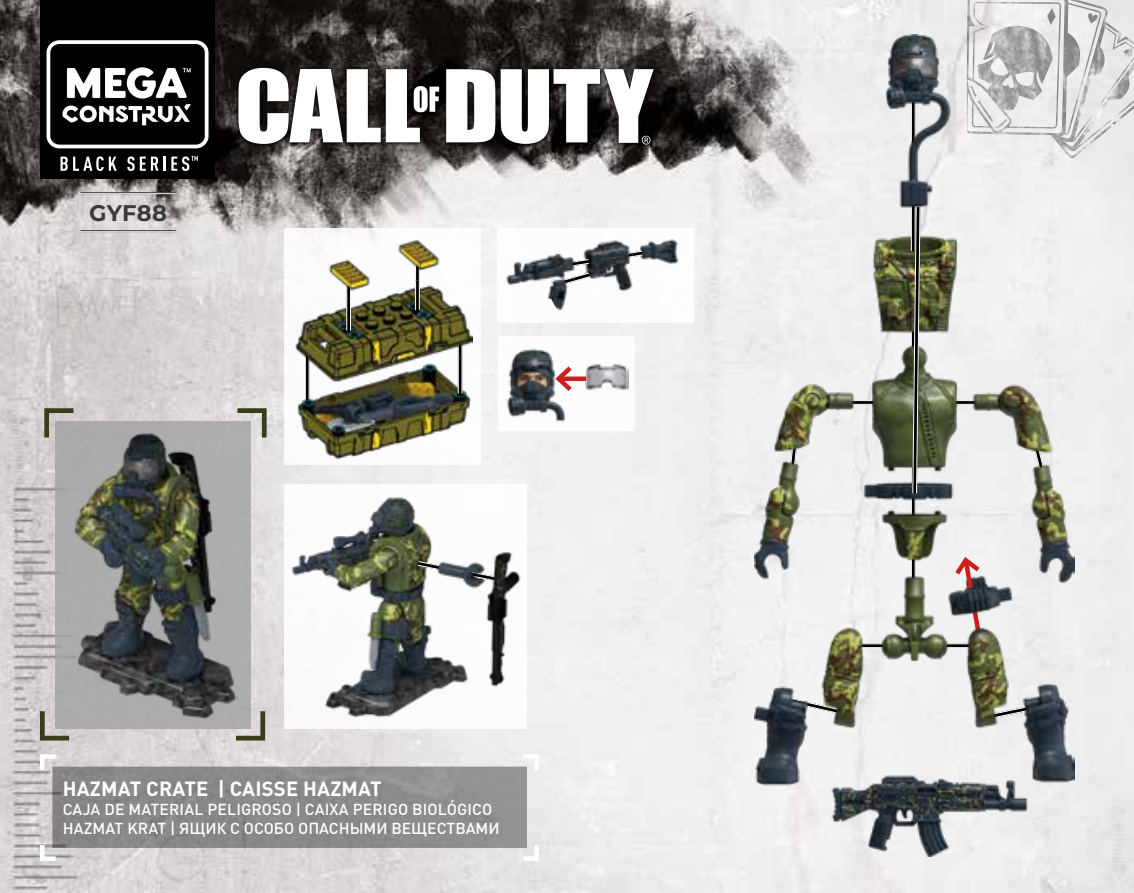
<style>
.page{position:relative;width:1134px;height:893px;background:#fff}
.page>*{position:absolute;margin:0;border:0;box-sizing:border-box;transform-origin:0 0}
.t1{font:700 22.5px "Montserrat";letter-spacing:.01em;color:#393a39}
.t2{font:700 20.25px "DIN Pro";letter-spacing:.01em;color:#fff}
.t3{font:500 15.75px/18.9px "DIN Pro";letter-spacing:.01em;color:#fff}
</style>
<div class="page">
<img style="left:0;top:0;width:1134px;height:892px">
<div style="left:40px;top:0;width:175px;height:178px;background:#000"></div>
<div style="left:47px;top:40px;width:162px;height:108px;background:#fff;border-radius:13px"></div>
<div style="left:50px;top:44px;width:155px;height:100px;background:#000;border-radius:9px"></div>
<svg style="left:67px;top:67px;width:124px;height:31px"></svg>
<svg style="left:62px;top:104px;width:129px;height:21px"></svg>
<svg style="left:60px;top:156px;width:57px;height:15px"></svg>
<svg style="left:127px;top:156px;width:71px;height:15px"></svg>
<img style="left:233px;top:62px;width:426px;height:88px">
<svg style="left:446px;top:69px;width:49px;height:73px"></svg>
<svg style="left:238px;top:68px;width:201px;height:76px"></svg>
<svg style="left:501px;top:69px;width:153px;height:75px"></svg>
<div style="left:285px;top:228px;width:196px;height:236px;background:#fff"></div>
<div style="left:285px;top:484px;width:242px;height:244px;background:#fff"></div>
<div style="left:497px;top:228px;width:197px;height:94px;background:#fff"></div>
<div style="left:56px;top:420px;width:195px;height:308px;background:#abacac"></div>
<svg style="left:44px;top:408px;width:29px;height:29px"></svg>
<svg style="left:237px;top:408px;width:30px;height:29px"></svg>
<svg style="left:236px;top:710px;width:29px;height:30px"></svg>
<svg style="left:40px;top:710px;width:29px;height:30px"></svg>
<img style="left:72px;top:430px;width:165px;height:290px">
<img style="left:754px;top:34px;width:320px;height:822px">
<svg style="left:910px;top:202px;width:13px;height:295px;background:#646759"></svg>
<svg style="left:912px;top:217px;width:3px;height:34px"></svg>
<hr style="left:911px;top:217px;width:1px;height:34px;background:#fff">
<hr style="left:915px;top:217px;width:1px;height:34px;background:#fff">
<div style="left:498px;top:336px;width:137px;height:94px;background:#fff"></div>
<img style="left:507px;top:348px;width:122px;height:73px">
<div style="left:559px;top:376px;width:27px;height:5px;background:#cc1f1d"></div>
<svg style="left:552px;top:361px;width:24px;height:34px"></svg>
<img style="left:292px;top:497px;width:229px;height:221px">
<svg style="left:413px;top:557px;width:104px;height:30px"></svg>
<img style="left:295px;top:226px;width:178px;height:232px">
<svg style="left:416px;top:280px;width:3px;height:30px"></svg>
<hr style="left:415px;top:280px;width:1px;height:30px;background:#fff">
<hr style="left:419px;top:280px;width:1px;height:30px;background:#fff">
<svg style="left:347px;top:298px;width:3px;height:32px"></svg>
<hr style="left:346px;top:298px;width:1px;height:32px;background:#fff">
<hr style="left:350px;top:298px;width:1px;height:32px;background:#fff">
<svg style="left:459px;top:358px;width:3px;height:35px"></svg>
<hr style="left:458px;top:358px;width:1px;height:35px;background:#fff">
<hr style="left:462px;top:358px;width:1px;height:35px;background:#fff">
<img style="left:967px;top:0;width:167px;height:158px">
<img style="left:503px;top:239px;width:188px;height:86px">
<svg style="left:556px;top:248px;width:91px;height:40px"></svg>
<hr style="left:80px;top:192px;width:96px;height:2px;background:#fff">
<hr style="left:80px;top:230px;width:96px;height:2px;background:#fff">
<svg style="left:38px;top:751px;width:503px;height:111px;background:#a5a3a4"></svg>
<svg style="left:951px;top:553px;width:39px;height:90px"></svg>
<h1 class="t1" style="left:89px;top:196px;width:79px">GYF88</h1>
<p class="t2" style="left:63px;top:774px;width:320px">HAZMAT CRATE | CAISSE HAZMAT</p>
<p class="t3" style="left:63px;top:799px;width:438px">CAJA DE MATERIAL PELIGROSO | CAIXA PERIGO BIOLÓGICO<br>HAZMAT KRAT | ЯЩИК С ОСОБО ОПАСНЫМИ ВЕЩЕСТВАМИ</p>
</div>
